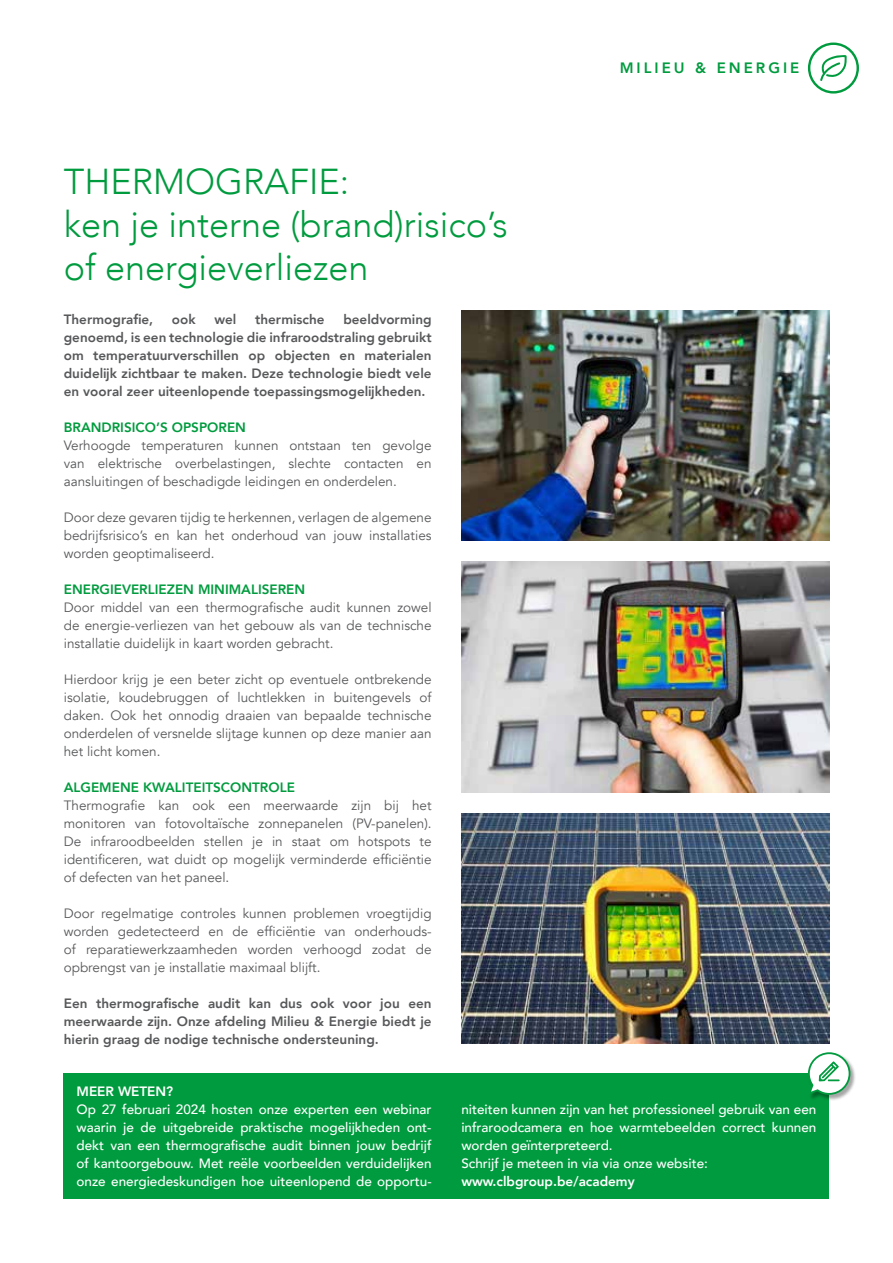
<style>
.page{position:relative;width:893px;height:1263px;background:#fff}
.page>*{position:absolute;margin:0;border:0;box-sizing:border-box;transform-origin:0 0}
.t1{font:300 36px/43.2px "Avenir";color:#009b3e}
.t2{font:800 15px "Avenir";letter-spacing:.2em;color:#009b3e}
.t3{font:13.5px/18px "Avenir";color:#57585a;text-align:justify}
.t4{font:500 13.5px/18px "Avenir";color:#fff;text-align:justify}
.t5{font:800 13.5px/18px "Avenir";color:#57585a;text-align:justify}
.t6{font:800 13.5px "Avenir";color:#009b3e}
.t7{font:800 13.5px "Avenir";color:#fff}
</style>
<div class="page">
<div style="left:64px;top:1073px;width:765px;height:126px;background:#009b3e"></div>
<div style="left:808px;top:1052px;width:48px;height:49px;background:#000;opacity:.35"></div>
<svg style="left:808px;top:1052px;width:42px;height:43px"></svg>
<img style="left:461px;top:562px;width:368px;height:230px">
<img style="left:461px;top:813px;width:368px;height:231px">
<img style="left:461px;top:310px;width:368px;height:230px">
<svg style="left:808px;top:43px;width:51px;height:51px"></svg>
<div style="left:810px;top:45px;width:46px;height:46px;background:#fff;border-radius:50%"></div>
<svg style="left:820px;top:55px;width:27px;height:26px"></svg>
<h1 class="t1" style="left:64px;top:160px;width:446px">THERMOGRAFIE:<br>ken je interne (brand)risico’s of energieverliezen</h1>
<p class="t5" style="left:64px;top:310px;width:91px">Thermografie,</p>
<p class="t5" style="left:172px;top:310px;width:25px">ook</p>
<p class="t5" style="left:214px;top:310px;width:24px">wel</p>
<p class="t5" style="left:255px;top:310px;width:71px">thermische</p>
<p class="t5" style="left:64px;top:310px;width:369px;text-indent:280px">beeldvorming genoemd, is een technologie die infraroodstraling gebruikt om temperatuurverschillen op objecten en materialen duidelijk zichtbaar te maken. Deze technologie biedt vele en vooral zeer uiteenlopende toepassingsmogelijkheden.</p>
<p class="t6" style="left:64px;top:416px;width:184px">BRANDRISICO’S OPSPOREN</p>
<p class="t3" style="left:64px;top:436px;width:369px">Verhoogde temperaturen kunnen ontstaan ten gevolge van elektrische overbelastingen, slechte contacten en aansluitingen of beschadigde leidingen en onderdelen.</p>
<p class="t3" style="left:64px;top:508px;width:369px">Door deze gevaren tijdig te herkennen, verlagen de algemene bedrijfsrisico’s en kan het onderhoud van jouw installaties worden geoptimaliseerd.</p>
<p class="t6" style="left:64px;top:578px;width:243px">ENERGIEVERLIEZEN MINIMALISEREN</p>
<p class="t3" style="left:64px;top:598px;width:369px">Door middel van een thermografische audit kunnen zowel de energie-verliezen van het gebouw als van de technische installatie duidelijk in kaart worden gebracht.</p>
<p class="t3" style="left:64px;top:670px;width:369px">Hierdoor krijg je een beter zicht op eventuele ontbrekende isolatie, koudebruggen of luchtlekken in buitengevels of daken. Ook het onnodig draaien van bepaalde technische onderdelen of versnelde slijtage kunnen op deze manier aan het licht komen.</p>
<p class="t6" style="left:64px;top:776px;width:233px">ALGEMENE KWALITEITSCONTROLE</p>
<p class="t3" style="left:64px;top:796px;width:369px">Thermografie kan ook een meerwaarde zijn bij het monitoren van fotovoltaïsche zonnepanelen (PV-panelen).<br>De infraroodbeelden stellen je in staat om hotspots te identificeren, wat duidt op mogelijk verminderde efficiëntie of defecten van het paneel.</p>
<p class="t3" style="left:64px;top:904px;width:369px">Door regelmatige controles kunnen problemen vroegtijdig worden gedetecteerd en de efficiëntie van onderhouds&shy;of reparatiewerkzaamheden worden verhoogd zodat de opbrengst van je installatie maximaal blijft.</p>
<p class="t5" style="left:64px;top:994px;width:369px">Een thermografische audit kan dus ook voor jou een meerwaarde zijn. Onze afdeling Milieu &amp; Energie biedt je hierin graag de nodige technische ondersteuning.</p>
<p class="t2" style="left:620px;top:57px;width:181px">MILIEU &amp; ENERGIE</p>
<p class="t7" style="left:77px;top:1081px;width:98px">MEER WETEN?</p>
<p class="t4" style="left:77px;top:1100px;width:357px">Op 27 februari 2024 hosten onze experten een webinar waarin je de uitgebreide praktische mogelijkheden ont&shy;dekt van een thermografische audit binnen jouw bedrijf of kantoorgebouw. Met reële voorbeelden verduidelijken onze energiedeskundigen hoe uiteenlopend de opportu-</p>
<p class="t4" style="left:461px;top:1100px;width:357px;text-align:left">niteiten kunnen zijn van het professioneel gebruik van een infraroodcamera en hoe warmtebeelden correct kunnen worden geïnterpreteerd.<br>Schrijf je meteen in via via onze website:</p>
<p class="t7" style="left:461px;top:1171px;width:175px">www.clbgroup.be/academy</p>
</div>
